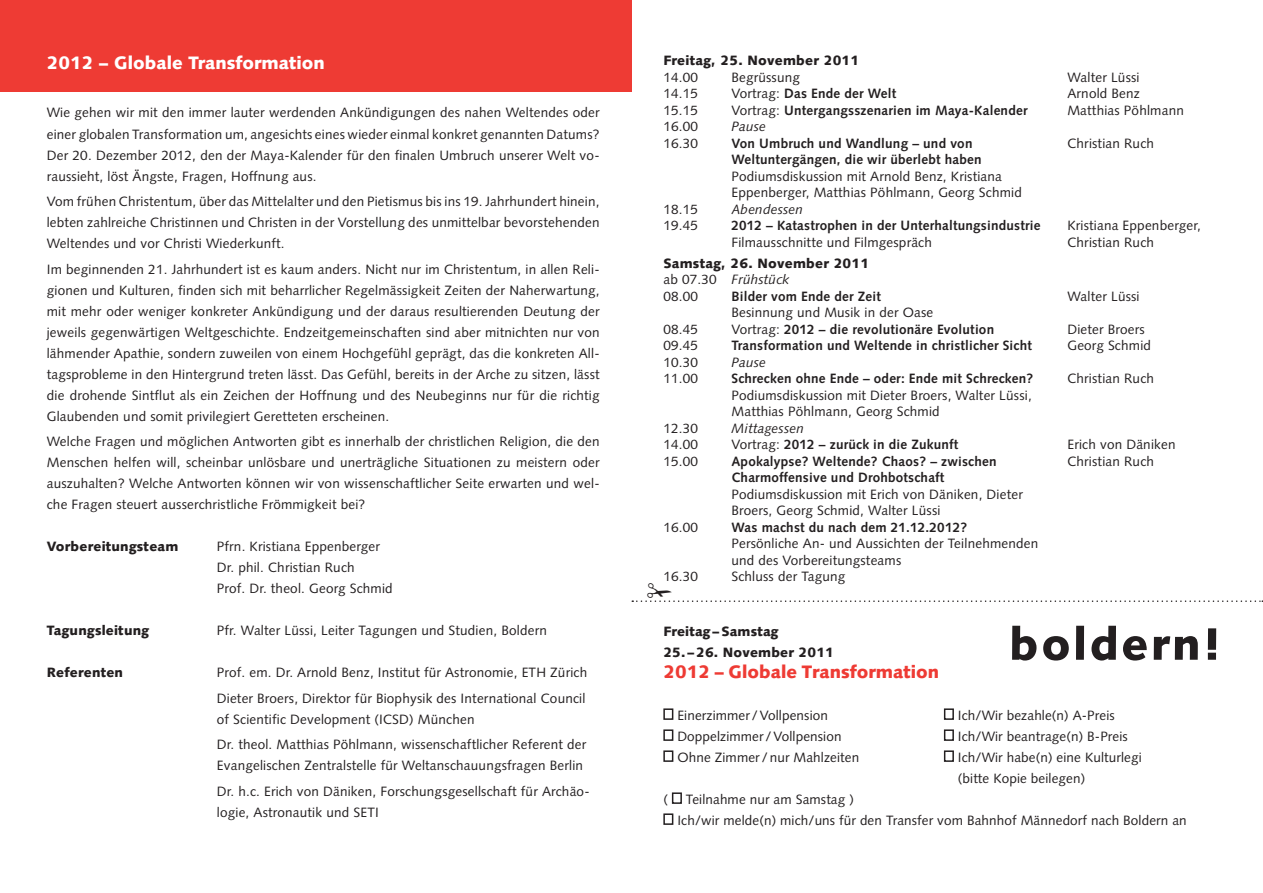
<style>
.page{position:relative;width:1263px;height:893px;background:#fff}
.page>*{position:absolute;margin:0;border:0;box-sizing:border-box;transform-origin:0 0}
.Mitteltitel_weiss{font:900 18px "Syntax LT Std";color:#fff}
.Mitteltitel_rot{font:900 18px "Syntax LT Std";color:#ee3b34}
.Lauftext{font:13.5px/21px "Syntax LT Std";letter-spacing:.015em;color:#231f20}
.Lauftext-2{font:700 13.5px "Syntax LT Std";letter-spacing:.015em;color:#231f20}
.Lauftext-3{font:900 13.5px "Syntax LT Std";letter-spacing:.015em;color:#231f20}
.Lauftext-4{font:italic 13.5px "Syntax LT Std";letter-spacing:.015em;color:#231f20}
.s1{font-weight:400}
.s2{font-style:normal}
</style>
<div class="page">
<div style="left:0;top:0;width:631px;height:91px;background:#ee3b34"></div>
<div style="left:663px;top:708px;width:10px;height:12px;border:2px solid #231f20"></div>
<div style="left:944px;top:708px;width:10px;height:12px;border:2px solid #231f20"></div>
<div style="left:663px;top:729px;width:10px;height:12px;border:2px solid #231f20"></div>
<div style="left:944px;top:729px;width:10px;height:12px;border:2px solid #231f20"></div>
<div style="left:663px;top:750px;width:10px;height:12px;border:2px solid #231f20"></div>
<div style="left:944px;top:750px;width:10px;height:12px;border:2px solid #231f20"></div>
<div style="left:672px;top:792px;width:10px;height:12px;border:2px solid #231f20"></div>
<div style="left:663px;top:813px;width:10px;height:12px;border:2px solid #231f20"></div>
<svg style="left:1012px;top:626px;width:204px;height:34px"></svg>
<svg style="left:632px;top:600px;width:631px;height:2px"></svg>
<p class="Mitteltitel_weiss" style="left:47px;top:52px;width:280px">2012 – Globale Transformation</p>
<p class="Lauftext" style="left:47px;top:102px;width:554px;text-align:justify">Wie gehen wir mit den immer lauter werdenden Ankündigungen des nahen Weltendes oder einer globalen Transformation um, angesichts eines wieder einmal konkret genannten Datums?<br>Der 20. Dezember 2012, den der Maya-Kalender für den finalen Umbruch unserer Welt vo&shy;raussieht, löst Ängste, Fragen, Hoffnung aus.</p>
<p class="Lauftext" style="left:47px;top:191px;width:554px;text-align:justify">Vom frühen Christentum, über das Mittelalter und den Pietismus bis ins 19. Jahrhundert hinein, lebten zahlreiche Christinnen und Christen in der Vorstellung des unmittelbar bevorstehenden Weltendes und vor Christi Wiederkunft.</p>
<p class="Lauftext" style="left:47px;top:258px;width:554px;text-align:justify">Im beginnenden 21. Jahrhundert ist es kaum anders. Nicht nur im Christentum, in allen Reli&shy;gionen und Kulturen, finden sich mit beharrlicher Regelmässigkeit Zeiten der Naherwartung, mit mehr oder weniger konkreter Ankündigung und der daraus resultierenden Deutung der jeweils gegenwärtigen Weltgeschichte. Endzeitgemeinschaften sind aber mitnichten nur von lähmender Apathie, sondern zuweilen von einem Hochgefühl geprägt, das die konkreten All&shy;tagsprobleme in den Hintergrund treten lässt. Das Gefühl, bereits in der Arche zu sitzen, lässt die drohende Sintflut als ein Zeichen der Hoffnung und des Neubeginns nur für die richtig Glaubenden und somit privilegiert Geretteten erscheinen.</p>
<p class="Lauftext" style="left:47px;top:431px;width:554px;text-align:justify">Welche Fragen und möglichen Antworten gibt es innerhalb der christlichen Religion, die den Menschen helfen will, scheinbar unlösbare und unerträgliche Situationen zu meistern oder auszuhalten? Welche Antworten können wir von wissenschaftlicher Seite erwarten und wel&shy;che Fragen steuert ausserchristliche Frömmigkeit bei?</p>
<p class="Lauftext-3" style="left:47px;top:538px;width:133px">Vorbereitungsteam</p>
<p class="Lauftext" style="left:217px;top:536px;width:165px">Pfrn. Kristiana Eppenberger</p>
<p class="Lauftext" style="left:217px;top:557px;width:139px">Dr. phil. Christian Ruch</p>
<p class="Lauftext" style="left:217px;top:578px;width:177px">Prof. Dr. theol. Georg Schmid</p>
<p class="Lauftext-3" style="left:47px;top:622px;width:104px">Tagungsleitung</p>
<p class="Lauftext" style="left:217px;top:620px;width:331px">Pfr. Walter Lüssi, Leiter Tagungen und Studien, Boldern</p>
<p class="Lauftext-3" style="left:47px;top:664px;width:78px">Referenten</p>
<p class="Lauftext" style="left:217px;top:662px;width:372px">Prof. em. Dr. Arnold Benz, Institut für Astronomie, ETH Zürich</p>
<p class="Lauftext" style="left:217px;top:687px;width:370px">Dieter Broers, Direktor für Biophysik des International Council of Scientific Development (ICSD) München</p>
<p class="Lauftext" style="left:217px;top:734px;width:371px">Dr. theol. Matthias Pöhlmann, wissenschaftlicher Referent der<br>Evangelischen Zentralstelle für Weltanschauungsfragen Berlin</p>
<p class="Lauftext" style="left:217px;top:780px;width:374px">Dr. h.c. Erich von Däniken, Forschungsgesellschaft für Archäo&shy;logie, Astronautik und SETI</p>
<p class="Lauftext-3" style="left:663px;top:53px;width:197px">Freitag, 25. November 2011</p>
<p class="Lauftext" style="left:663px;top:67px;width:36px">14.00</p>
<p class="Lauftext" style="left:731px;top:67px;width:70px">Begrüssung</p>
<p class="Lauftext" style="left:1067px;top:67px;width:74px">Walter Lüssi</p>
<p class="Lauftext" style="left:663px;top:83px;width:36px">14.15</p>
<p class="Lauftext-2" style="left:731px;top:86px;width:166px"><span class="s1">Vortrag:</span> Das Ende der Welt</p>
<p class="Lauftext" style="left:1067px;top:83px;width:74px">Arnold Benz</p>
<p class="Lauftext" style="left:663px;top:100px;width:36px">15.15</p>
<p class="Lauftext-2" style="left:731px;top:103px;width:298px"><span class="s1">Vortrag:</span> Untergangsszenarien im Maya-Kalender</p>
<p class="Lauftext" style="left:1067px;top:100px;width:118px">Matthias Pöhlmann</p>
<p class="Lauftext" style="left:663px;top:116px;width:36px">16.00</p>
<p class="Lauftext-4" style="left:731px;top:119px;width:36px">Pause</p>
<p class="Lauftext" style="left:663px;top:133px;width:36px">16.30</p>
<p class="Lauftext-2" style="left:731px;top:136px;width:243px">Von Umbruch und Wandlung – und von</p>
<p class="Lauftext" style="left:1067px;top:133px;width:88px">Christian Ruch</p>
<p class="Lauftext-2" style="left:731px;top:152px;width:252px">Weltuntergängen, die wir überlebt haben</p>
<p class="Lauftext" style="left:731px;top:168px;width:292px;line-height:16.5px">Podiumsdiskussion mit Arnold Benz, Kristiana<br>Eppenberger, Matthias Pöhlmann, Georg Schmid</p>
<p class="Lauftext" style="left:663px;top:199px;width:36px">18.15</p>
<p class="Lauftext-4" style="left:731px;top:201px;width:73px">Abendessen</p>
<p class="Lauftext" style="left:663px;top:215px;width:36px">19.45</p>
<p class="Lauftext-2" style="left:731px;top:218px;width:311px">2012 – Katastrophen in der Unterhaltungsindustrie</p>
<p class="Lauftext" style="left:1067px;top:215px;width:135px">Kristiana Eppenberger,</p>
<p class="Lauftext" style="left:731px;top:232px;width:202px">Filmausschnitte und Filmgespräch</p>
<p class="Lauftext" style="left:1067px;top:232px;width:88px">Christian Ruch</p>
<p class="Lauftext-3" style="left:663px;top:255px;width:207px">Samstag, 26. November 2011</p>
<p class="Lauftext-4" style="left:663px;top:272px;width:127px"><span class="s2">ab 07.30</span> Frühstück</p>
<p class="Lauftext" style="left:663px;top:286px;width:36px">08.00</p>
<p class="Lauftext-2" style="left:731px;top:289px;width:151px">Bilder vom Ende der Zeit</p>
<p class="Lauftext" style="left:1067px;top:286px;width:74px">Walter Lüssi</p>
<p class="Lauftext" style="left:731px;top:302px;width:203px">Besinnung und Musik in der Oase</p>
<p class="Lauftext" style="left:663px;top:319px;width:36px">08.45</p>
<p class="Lauftext-2" style="left:731px;top:322px;width:264px"><span class="s1">Vortrag:</span> 2012 – die revolutionäre Evolution</p>
<p class="Lauftext" style="left:1067px;top:319px;width:79px">Dieter Broers</p>
<p class="Lauftext" style="left:663px;top:335px;width:36px">09.45</p>
<p class="Lauftext-2" style="left:731px;top:338px;width:302px">Transformation und Weltende in christlicher Sicht</p>
<p class="Lauftext" style="left:1067px;top:335px;width:85px">Georg Schmid</p>
<p class="Lauftext" style="left:663px;top:352px;width:36px">10.30</p>
<p class="Lauftext-4" style="left:731px;top:354px;width:36px">Pause</p>
<p class="Lauftext" style="left:663px;top:368px;width:36px">11.00</p>
<p class="Lauftext-2" style="left:731px;top:371px;width:303px">Schrecken ohne Ende – oder: Ende mit Schrecken?</p>
<p class="Lauftext" style="left:1067px;top:368px;width:88px">Christian Ruch</p>
<p class="Lauftext" style="left:731px;top:387px;width:302px;line-height:16.5px">Podiumsdiskussion mit Dieter Broers, Walter Lüssi,<br>Matthias Pöhlmann, Georg Schmid</p>
<p class="Lauftext" style="left:663px;top:418px;width:36px">12.30</p>
<p class="Lauftext-4" style="left:731px;top:420px;width:74px">Mittagessen</p>
<p class="Lauftext" style="left:663px;top:434px;width:36px">14.00</p>
<p class="Lauftext-2" style="left:731px;top:437px;width:228px"><span class="s1">Vortrag:</span> 2012 – zurück in die Zukunft</p>
<p class="Lauftext" style="left:1067px;top:434px;width:110px">Erich von Däniken</p>
<p class="Lauftext" style="left:663px;top:451px;width:36px">15.00</p>
<p class="Lauftext-2" style="left:731px;top:454px;width:267px">Apokalypse? Weltende? Chaos? – zwischen</p>
<p class="Lauftext" style="left:1067px;top:451px;width:88px">Christian Ruch</p>
<p class="Lauftext-2" style="left:731px;top:470px;width:215px">Charmoffensive und Drohbotschaft</p>
<p class="Lauftext" style="left:731px;top:486px;width:293px;line-height:16.5px">Podiumsdiskussion mit Erich von Däniken, Dieter<br>Broers, Georg Schmid, Walter Lüssi</p>
<p class="Lauftext" style="left:663px;top:517px;width:36px">16.00</p>
<p class="Lauftext-2" style="left:731px;top:520px;width:237px">Was machst du nach dem 21.12.2012?</p>
<p class="Lauftext" style="left:731px;top:536px;width:308px;line-height:16.5px">Persönliche An- und Aussichten der Teilnehmenden und des Vorbereitungsteams</p>
<p class="Lauftext" style="left:663px;top:566px;width:36px">16.30</p>
<p class="Lauftext" style="left:731px;top:566px;width:115px">Schluss der Tagung</p>
<p class="Lauftext-3" style="left:663px;top:623px;width:117px">Freitag –Samstag</p>
<p class="Lauftext-3" style="left:663px;top:644px;width:172px">25. –26. November 2011</p>
<p class="Mitteltitel_rot" style="left:663px;top:661px;width:277px">2012 – Globale Transformation</p>
<p class="Lauftext" style="left:677px;top:705px;width:152px">Einerzimmer /Vollpension</p>
<p class="Lauftext" style="left:958px;top:705px;width:158px">Ich/Wir bezahle(n) A-Preis</p>
<p class="Lauftext" style="left:677px;top:726px;width:166px">Doppelzimmer /Vollpension</p>
<p class="Lauftext" style="left:958px;top:726px;width:171px">Ich/Wir beantrage(n) B-Preis</p>
<p class="Lauftext" style="left:677px;top:747px;width:183px">Ohne Zimmer / nur Mahlzeiten</p>
<p class="Lauftext" style="left:958px;top:747px;width:185px">Ich/Wir habe(n) eine Kulturlegi (bitte Kopie beilegen)</p>
<p class="Lauftext" style="left:663px;top:789px;width:6px">(</p>
<p class="Lauftext" style="left:686px;top:789px;width:169px">Teilnahme nur am Samstag )</p>
<p class="Lauftext" style="left:677px;top:810px;width:511px">Ich/wir melde(n) mich/uns für den Transfer vom Bahnhof Männedorf nach Boldern an</p>
</div>
